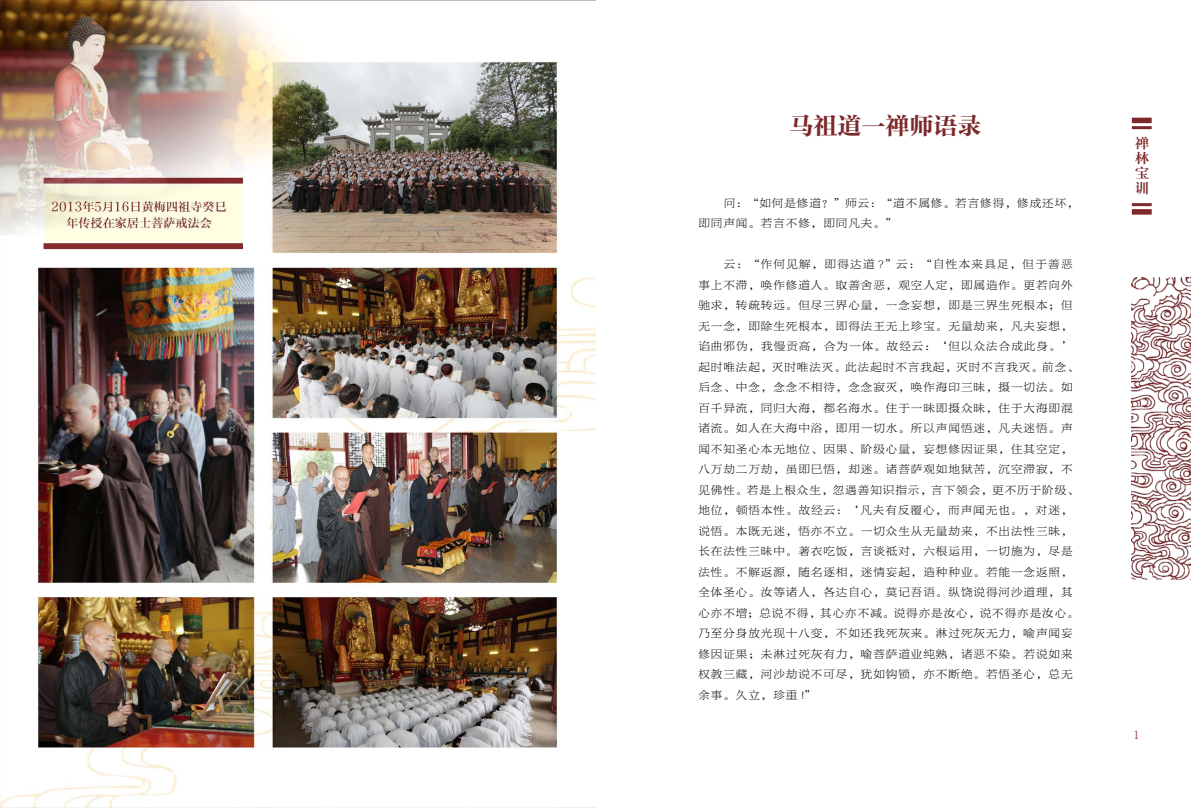
<style>
.page{position:relative;width:1191px;height:808px;background:#fff}
.page>*{position:absolute;margin:0;border:0;box-sizing:border-box;transform-origin:0 0}
.t1{font:24px "FZCYSJW GB1 0";color:#7d292b}
.t2{font:14px/15.3px "FZZYSK1 GBK1 0";color:#7d292b;text-align:justify}
.t3{font:12px "Sim Sun";color:#7d292b}
.t4{font:11.5px/20.5px "FZBYSK GBK1 0";letter-spacing:.085em;color:#000}
</style>
<div class="page">
<div style="left:1131px;top:118px;width:20px;height:5px;background:#7d292b"></div>
<hr style="left:1131px;top:126px;width:20px;height:3px;background:#7d292b">
<div style="left:1131px;top:209px;width:20px;height:6px;background:#7d292b"></div>
<hr style="left:1131px;top:203px;width:20px;height:3px;background:#7d292b">
<img style="left:1131px;top:277px;width:60px;height:303px">
<img style="left:0;top:0;width:595px;height:808px">
<h1 class="t1" style="left:789px;top:113px;width:193px">马祖道一禅师语录</h1>
<p class="t4" style="left:698px;top:193px;width:382px;text-indent:26px">问：“如何是修道？”师云：“道不属修。若言修得，修成还坏，即同声闻。若言不修，即同凡夫。”</p>
<p class="t4" style="left:698px;top:254px;width:382px;text-indent:26px">云：“作何见解，即得达道 ?”云：“自性本来具足，但于善恶事上不滞，唤作修道人。取善舍恶，观空人定，即属造作。更若向外驰求，转疏转远。但尽三界心量，一念妄想，即是三界生死根本；但无一念，即除生死根本，即得法王无上珍宝。无量劫来，凡夫妄想，谄曲邪伪，我慢贡高，合为一体。故经云：‘但以众法合成此身。’起时唯法起，灭时唯法灭。此法起时不言我起，灭时不言我灭。前念、后念、中念，念念不相待，念念寂灭，唤作海印三昧，摄一切法。如百千异流，同归大海，都名海水。住于一昧即摄众昧，住于大海即混诸流。如人在大海中浴，即用一切水。所以声闻悟迷，凡夫迷悟。声闻不知圣心本无地位、因果、阶级心量，妄想修因证果，住其空定，八万劫二万劫，虽即巳悟，却迷。诸菩萨观如地狱苦，沉空滞寂，不见佛性。若是上根众生，忽遇善知识指示，言下领会，更不历于阶级、地位，顿悟本性。故经云：‘凡夫有反覆心，而声闻无也。，对迷，说悟。本既无迷，悟亦不立。一切众生从无量劫来，不出法性三昧，长在法性三昧中。著衣吃饭，言谈祗对，六根运用，一切施为，尽是法性。不解返源，随名逐相，迷情妄起，造种种业。若能一念返照，全体圣心。汝等诸人，各达自心，莫记吾语。纵饶说得河沙道理，其心亦不增；总说不得，其心亦不减。说得亦是汝心，说不得亦是汝心。乃至分身放光现十八变，不如还我死灰来。淋过死灰无力，喻声闻妄修因证果；未淋过死灰有力，喻菩萨道业纯熟，诸恶不染。若说如来权教三藏，河沙劫说不可尽，犹如钩锁，亦不断绝。若悟圣心，总无余事。久立，珍重 !”</p>
<p class="t2" style="left:1135px;top:136px;width:15px">禅林宝训</p>
<p class="t3" style="left:1133px;top:728px;width:7px">1</p>
</div>
